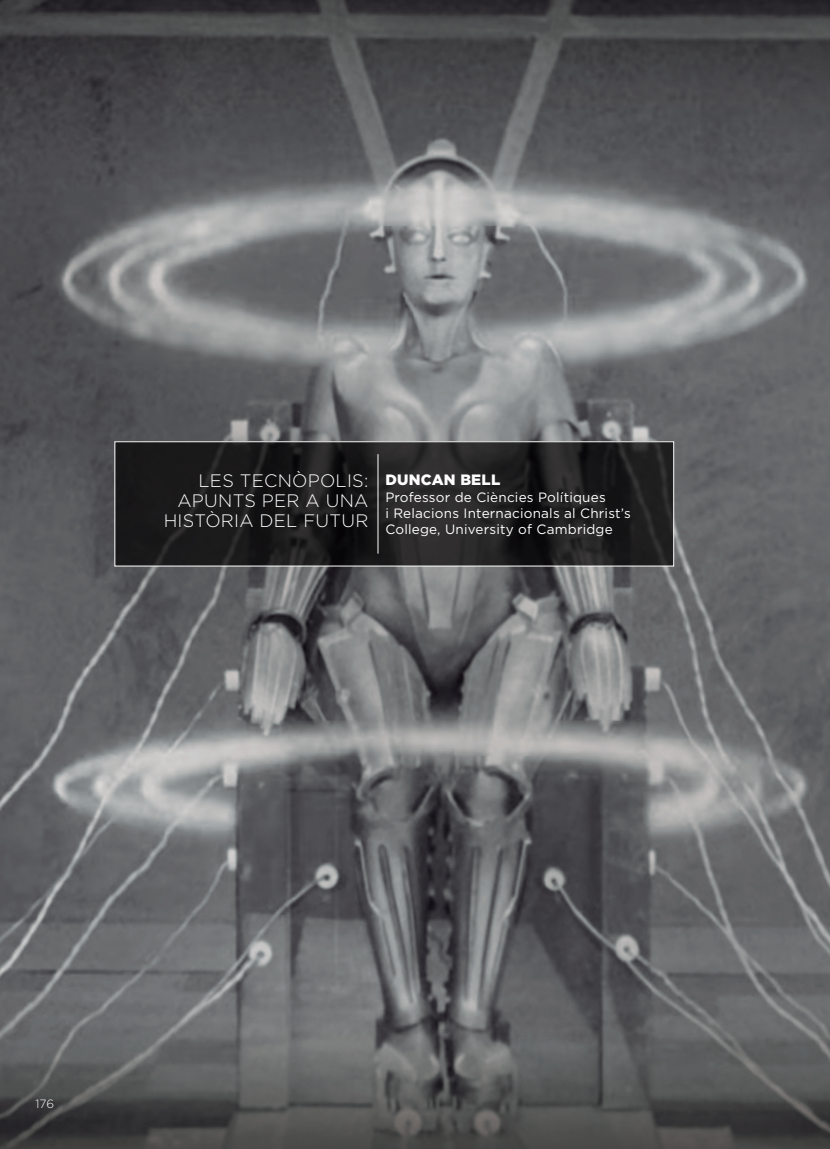
<style>
.page{position:relative;width:830px;height:1149px;background:#fff}
.page>*{position:absolute;margin:0;border:0;box-sizing:border-box;transform-origin:0 0}
.t1{font:300 18px/19.8px "Gotham";letter-spacing:.015em;color:#fff;text-align:right}
.t2{font:900 15px "Gotham";letter-spacing:.015em;color:#fff}
.t3{font:13.5px/16.2px "Gotham";letter-spacing:.015em;color:#fff}
.t4{font:300 12px "Gotham";color:#fff}
</style>
<div class="page">
<img style="left:0;top:0;width:829px;height:1148px">
<svg style="left:116px;top:443px;width:555px;height:121px;background:#1e1d1e"></svg>
<hr style="left:377px;top:454px;width:1px;height:99px;background:#fff">
<div style="left:114px;top:441px;width:559px;height:125px;border:1px solid #fff"></div>
<h1 class="t1" style="left:164px;top:470px;width:206px">LES TECNÒPOLIS:<br>APUNTS PER A UNA<br>HISTÒRIA DEL FUTUR</h1>
<p class="t2" style="left:385px;top:469px;width:116px">DUNCAN BELL</p>
<p class="t3" style="left:385px;top:488px;width:247px">Professor de Ciències Polítiques<br>i Relacions Internacionals al Christ’s<br>College, University of Cambridge</p>
<p class="t4" style="left:35px;top:1095px;width:20px">176</p>
</div>
